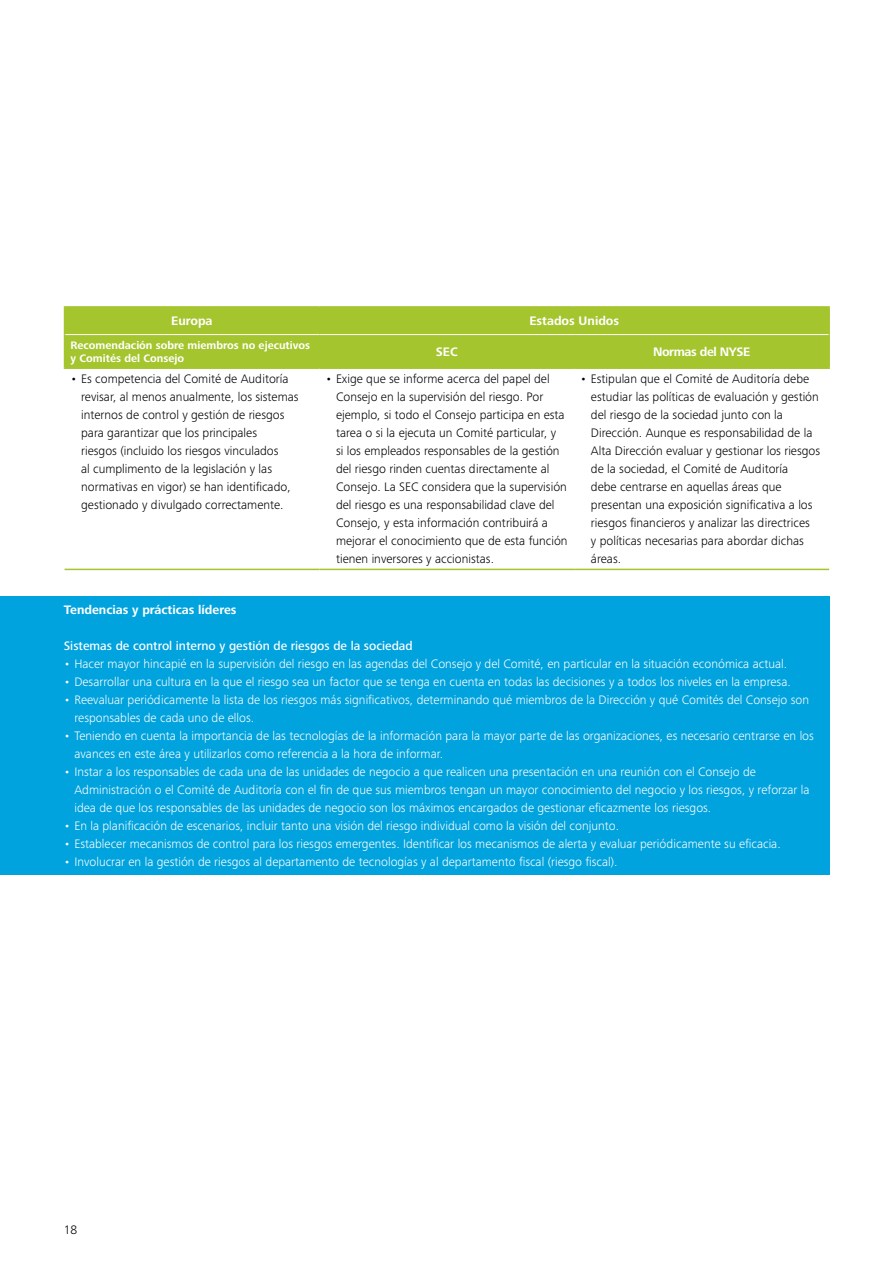
<style>
.page{position:relative;width:893px;height:1263px;background:#fff}
.page>*{position:absolute;margin:0;border:0;box-sizing:border-box;transform-origin:0 0}
.t1{font:300 12.75px/18px "Frutiger Next Pro";color:#fff}
.t2{font:300 12.75px/18px "Frutiger Next Pro";color:#000}
.t3{font:500 12.75px "Frutiger Next Pro";color:#fff}
.t4{font:700 12.75px "Frutiger Next Pro";color:#fff}
.t5{font:700 12.75px "Frutiger Next Pro";letter-spacing:-.03em;color:#fff}
.t6{font:700 11.25px/13.5px "Frutiger Next Pro";color:#fff}
</style>
<div class="page">
<div style="left:0;top:597px;width:829px;height:278px;background:#00a3de"></div>
<div style="left:65px;top:308px;width:763px;height:59px;background:#a4c52d"></div>
<hr style="left:64px;top:306px;width:255px;height:2px;background:#a4c52d">
<svg style="left:64px;top:308px;width:1px;height:27px"></svg>
<hr style="left:319px;top:306px;width:255px;height:2px;background:#a4c52d">
<svg style="left:319px;top:308px;width:1px;height:26px"></svg>
<hr style="left:574px;top:306px;width:256px;height:2px;background:#a4c52d">
<hr style="left:828px;top:308px;width:2px;height:27px;background:#a4c52d">
<hr style="left:64px;top:335px;width:1px;height:32px;background:#a4c52d">
<hr style="left:319px;top:335px;width:1px;height:32px;background:#a4c52d">
<hr style="left:573px;top:335px;width:2px;height:32px;background:#a4c52d">
<hr style="left:828px;top:335px;width:2px;height:32px;background:#a4c52d">
<hr style="left:64px;top:367px;width:255px;height:2px;background:#a4c52d">
<hr style="left:319px;top:367px;width:255px;height:2px;background:#a4c52d">
<hr style="left:574px;top:367px;width:256px;height:2px;background:#a4c52d">
<hr style="left:65px;top:569px;width:254px;height:1px;background:#a4c52d">
<hr style="left:319px;top:569px;width:255px;height:1px;background:#a4c52d">
<hr style="left:574px;top:569px;width:255px;height:1px;background:#a4c52d">
<hr style="left:65px;top:334px;width:254px;height:1px;background:#fff">
<hr style="left:319px;top:334px;width:255px;height:1px;background:#fff">
<hr style="left:574px;top:334px;width:254px;height:1px;background:#fff">
<p class="t4" style="left:171px;top:314px;width:43px">Europa</p>
<p class="t4" style="left:529px;top:314px;width:91px">Estados Unidos</p>
<p class="t6" style="left:71px;top:338px;width:241px">Recomendación sobre miembros no ejecutivos y Comités del Consejo</p>
<p class="t4" style="left:436px;top:344px;width:23px">SEC</p>
<p class="t5" style="left:653px;top:344px;width:99px">Normas del NYSE</p>
<p class="t2" style="left:81px;top:370px;width:219px;text-indent:-11px">• Es competencia del Comité de Auditoría revisar, al menos anualmente, los sistemas internos de control y gestión de riesgos para garantizar que los principales<br>riesgos (incluido los riesgos vinculados<br>al cumplimento de la legislación y las normativas en vigor) se han identificado, gestionado y divulgado correctamente.</p>
<p class="t2" style="left:336px;top:370px;width:233px;text-indent:-11px">• Exige que se informe acerca del papel del Consejo en la supervisión del riesgo. Por ejemplo, si todo el Consejo participa en esta tarea o si la ejecuta un Comité particular, y<br>si los empleados responsables de la gestión del riesgo rinden cuentas directamente al Consejo. La SEC considera que la supervisión del riesgo es una responsabilidad clave del Consejo, y esta información contribuirá a mejorar el conocimiento que de esta función tienen inversores y accionistas.</p>
<p class="t2" style="left:591px;top:370px;width:231px;text-indent:-11px">• Estipulan que el Comité de Auditoría debe estudiar las políticas de evaluación y gestión del riesgo de la sociedad junto con la Dirección. Aunque es responsabilidad de la Alta Dirección evaluar y gestionar los riesgos de la sociedad, el Comité de Auditoría<br>debe centrarse en aquellas áreas que presentan una exposición significativa a los riesgos financieros y analizar las directrices<br>y políticas necesarias para abordar dichas áreas.</p>
<p class="t4" style="left:64px;top:603px;width:174px">Tendencias y prácticas líderes</p>
<p class="t3" style="left:64px;top:639px;width:350px">Sistemas de control interno y gestión de riesgos de la sociedad</p>
<p class="t1" style="left:64px;top:655px;width:725px">• Hacer mayor hincapié en la supervisión del riesgo en las agendas del Consejo y del Comité, en particular en la situación económica actual.</p>
<p class="t1" style="left:64px;top:673px;width:729px">• Desarrollar una cultura en la que el riesgo sea un factor que se tenga en cuenta en todas las decisiones y a todos los niveles en la empresa.</p>
<p class="t1" style="left:74px;top:691px;width:736px;text-indent:-11px">• Reevaluar periódicamente la lista de los riesgos más significativos, determinando qué miembros de la Dirección y qué Comités del Consejo son responsables de cada uno de ellos.</p>
<p class="t1" style="left:74px;top:727px;width:741px;text-indent:-11px">• Teniendo en cuenta la importancia de las tecnologías de la información para la mayor parte de las organizaciones, es necesario centrarse en los avances en este área y utilizarlos como referencia a la hora de informar.</p>
<p class="t1" style="left:74px;top:763px;width:737px;text-indent:-11px">• Instar a los responsables de cada una de las unidades de negocio a que realicen una presentación en una reunión con el Consejo de<br>Administración o el Comité de Auditoría con el fin de que sus miembros tengan un mayor conocimiento del negocio y los riesgos, y reforzar la idea de que los responsables de las unidades de negocio son los máximos encargados de gestionar eficazmente los riesgos.</p>
<p class="t1" style="left:64px;top:817px;width:557px">• En la planificación de escenarios, incluir tanto una visión del riesgo individual como la visión del conjunto.</p>
<p class="t1" style="left:64px;top:835px;width:718px">• Establecer mecanismos de control para los riesgos emergentes. Identificar los mecanismos de alerta y evaluar periódicamente su eficacia.</p>
<p class="t1" style="left:64px;top:853px;width:555px">• Involucrar en la gestión de riesgos al departamento de tecnologías y al departamento fiscal (riesgo fiscal).</p>
<p class="t2" style="left:64px;top:1220px;width:15px">18</p>
</div>
